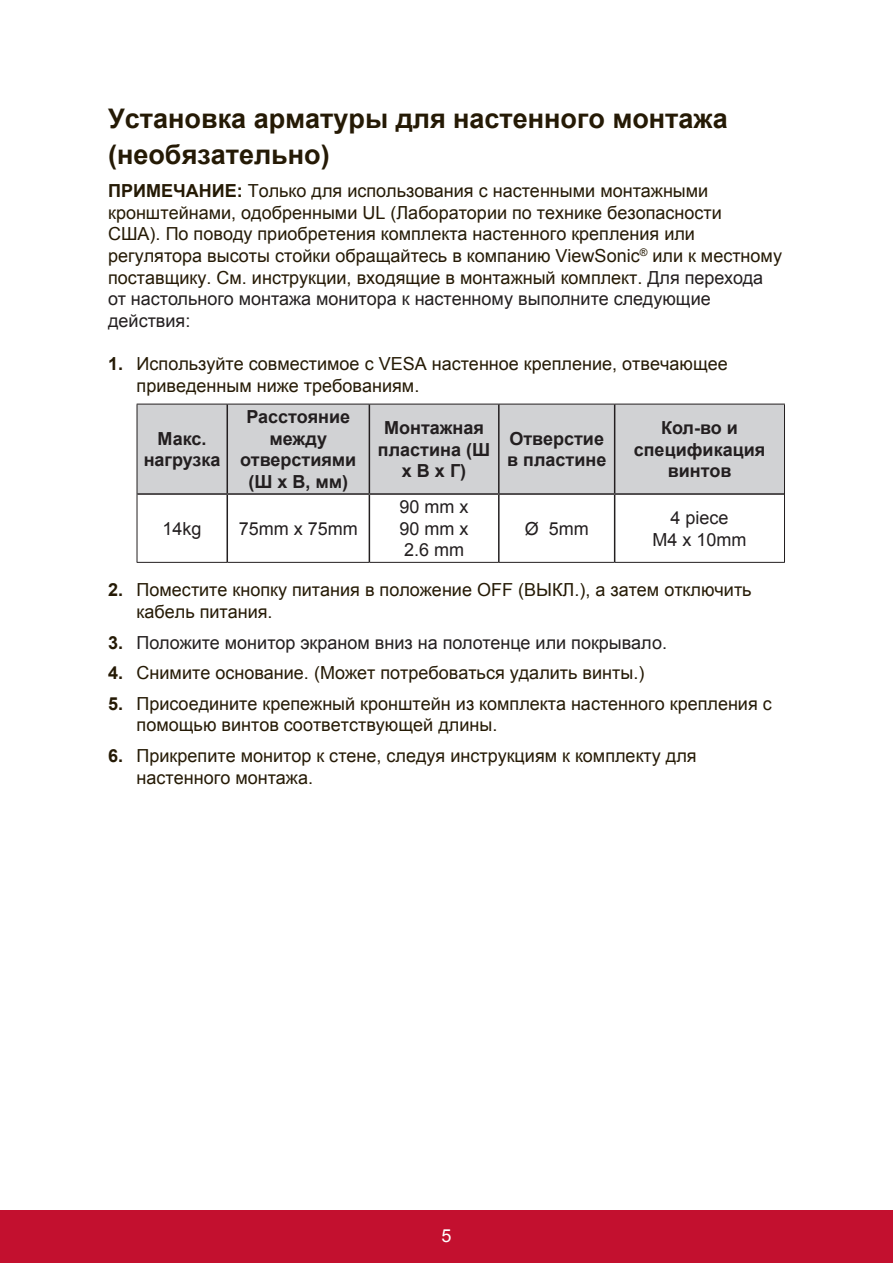
<style>
.page{position:relative;width:893px;height:1263px;background:#fff}
.page>*{position:absolute;margin:0;border:0;box-sizing:border-box;transform-origin:0 0}
.t1{font:700 27px/35.8px "Arial";color:#251a05}
.t2{font:18px/21.6px "Arial";color:#251a05}
.t3{font:700 18px/21.6px "Arial";color:#231f20;text-align:center}
.t4{font:18px/21.6px "Arial";color:#231f20;text-align:justify}
.t5{font:18px "Arial";color:#fff}
.s1{font-weight:700}
.s2{color:#231f20}
.s3{font-weight:700;color:#251a05}
</style>
<div class="page">
<div style="left:0;top:1210px;width:892px;height:53px;background:#c3102f"></div>
<div style="left:137px;top:405px;width:646px;height:88px;background:#d1d2d4"></div>
<hr style="left:136px;top:404px;width:91px;height:1px;background:#231f20">
<hr style="left:136px;top:404px;width:1px;height:90px;background:#231f20">
<hr style="left:227px;top:404px;width:142px;height:1px;background:#231f20">
<hr style="left:369px;top:404px;width:129px;height:1px;background:#231f20">
<hr style="left:498px;top:404px;width:116px;height:1px;background:#231f20">
<hr style="left:614px;top:404px;width:170px;height:1px;background:#231f20">
<hr style="left:783px;top:404px;width:1px;height:90px;background:#231f20">
<hr style="left:136px;top:494px;width:1px;height:68px;background:#231f20">
<hr style="left:783px;top:494px;width:1px;height:68px;background:#231f20">
<hr style="left:136px;top:562px;width:91px;height:1px;background:#231f20">
<hr style="left:227px;top:562px;width:142px;height:1px;background:#231f20">
<hr style="left:369px;top:562px;width:129px;height:1px;background:#231f20">
<hr style="left:498px;top:562px;width:116px;height:1px;background:#231f20">
<hr style="left:614px;top:562px;width:170px;height:1px;background:#231f20">
<hr style="left:226px;top:404px;width:2px;height:89px;background:#231f20">
<hr style="left:368px;top:404px;width:2px;height:89px;background:#231f20">
<hr style="left:498px;top:404px;width:1px;height:89px;background:#231f20">
<hr style="left:613px;top:404px;width:2px;height:89px;background:#231f20">
<hr style="left:137px;top:493px;width:90px;height:2px;background:#231f20">
<hr style="left:227px;top:493px;width:142px;height:2px;background:#231f20">
<hr style="left:226px;top:495px;width:2px;height:67px;background:#231f20">
<hr style="left:369px;top:493px;width:129px;height:2px;background:#231f20">
<hr style="left:368px;top:495px;width:2px;height:67px;background:#231f20">
<hr style="left:498px;top:493px;width:116px;height:2px;background:#231f20">
<hr style="left:498px;top:495px;width:1px;height:67px;background:#231f20">
<hr style="left:614px;top:493px;width:169px;height:2px;background:#231f20">
<hr style="left:613px;top:495px;width:2px;height:67px;background:#231f20">
<h1 class="t1" style="left:108px;top:101px;width:620px">Установка арматуры для настенного монтажа (необязательно)</h1>
<p class="t2" style="left:108px;top:180px;width:675px"><span class="s1">ПРИМЕЧАНИЕ:</span> Только для использования с настенными монтажными кронштейнами, одобренными UL (Лаборатории по технике безопасности<br>США). По поводу приобретения комплекта настенного крепления или регулятора высоты стойки обращайтесь в компанию ViewSonic<sup>®</sup> или к местному поставщику. См. инструкции, входящие в монтажный комплект. <span class="s2">Для перехода от настольного монтажа монитора к настенному выполните следующие действия:</span></p>
<p class="t2" style="left:136px;top:353px;width:592px;text-indent:-28px"><span class="s1">1.</span> Используйте совместимое с VESA настенное крепление, отвечающее приведенным ниже требованиям.</p>
<p class="t3" style="left:144px;top:428px;width:78px">Макс. нагрузка</p>
<p class="t3" style="left:240px;top:406px;width:117px">Расстояние между отверстиями (Ш x В, мм)</p>
<p class="t3" style="left:378px;top:417px;width:114px">Монтажная пластина (Ш x В x Г)</p>
<p class="t3" style="left:507px;top:428px;width:101px;text-align:left">Отверстие в пластине</p>
<p class="t3" style="left:633px;top:417px;width:133px">Кол-во и спецификация винтов</p>
<p class="t4" style="left:399px;top:496px;width:71px">90 mm x 90 mm x 2.6 mm</p>
<p class="t4" style="left:524px;top:518px;width:66px">Ø 5mm</p>
<p class="t4" style="left:652px;top:507px;width:96px;text-align:center">4 piece<br>M4 x 10mm</p>
<p class="t2" style="left:136px;top:579px;width:616px;text-indent:-28px"><span class="s1">2.</span> Поместите кнопку питания в положение OFF (ВЫКЛ.), а затем отключить кабель питания.</p>
<p class="t4" style="left:108px;top:631px;width:560px"><span class="s3">3.</span> Положите монитор экраном вниз на полотенце или покрывало.</p>
<p class="t2" style="left:108px;top:662px;width:537px"><span class="s1">4.</span> Снимите основание. (Может потребоваться удалить винты.)</p>
<p class="t2" style="left:136px;top:693px;width:636px;text-indent:-28px"><span class="s1">5.</span> Присоедините крепежный кронштейн из комплекта настенного крепления с помощью винтов соответствующей длины.</p>
<p class="t2" style="left:136px;top:745px;width:561px;text-indent:-28px"><span class="s1">6.</span> Прикрепите монитор к стене, следуя инструкциям к комплекту для настенного монтажа.</p>
<p class="t4" style="left:162px;top:518px;width:41px">14kg</p>
<p class="t4" style="left:238px;top:518px;width:121px">75mm x 75mm</p>
<p class="t5" style="left:441px;top:1223px;width:12px">5</p>
</div>
